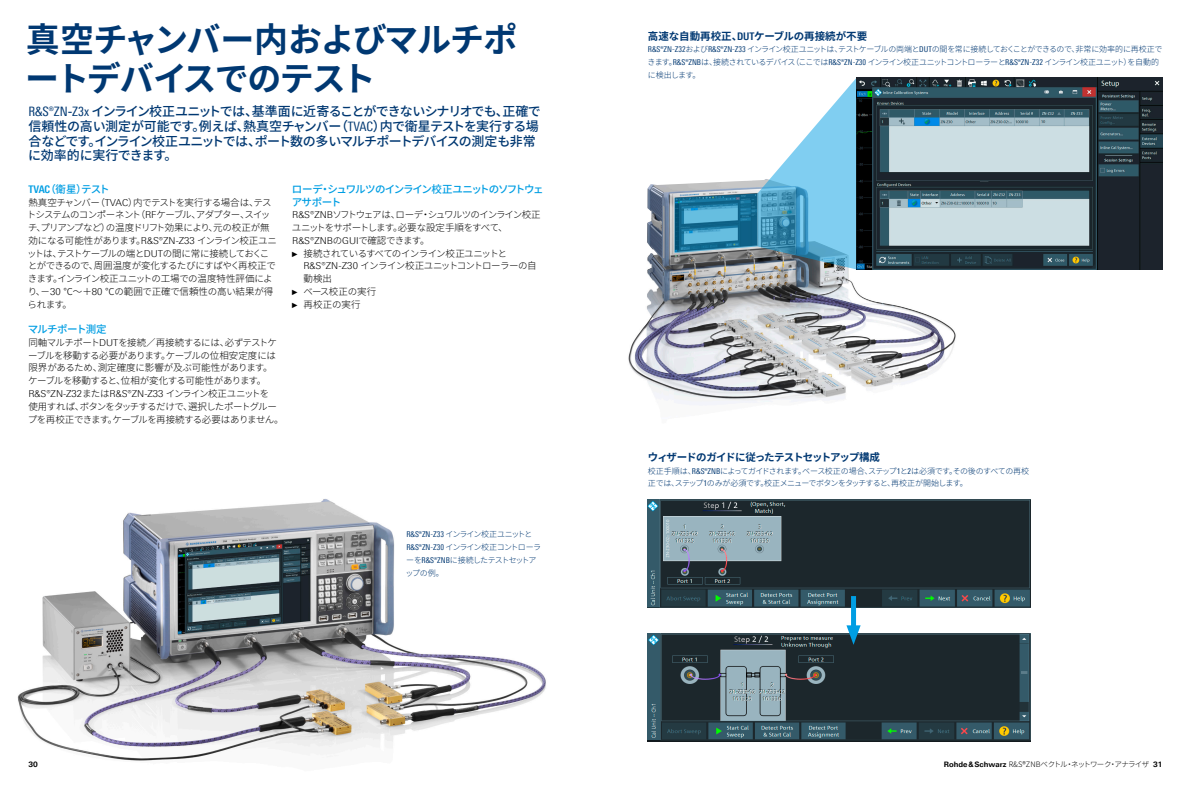
<style>
.page{position:relative;width:1191px;height:794px;background:#fff}
.page>*{position:absolute;margin:0;border:0;box-sizing:border-box;transform-origin:0 0}
.Seiten_Headline_34Pt{font:700 34px/38.3px "Source Han Sans JP";letter-spacing:-.04em;color:#003872}
.Teaser{font:500 13px/14.7px "Source Han Sans JP";letter-spacing:-.045em;color:#003872}
.Absatzfett_cyan{font:500 10.5px/12.8px "Source Han Sans JP";letter-spacing:-.09em;color:#009ee3}
.Grafik_Tabelle_Übers{font:700 10.5px "Source Han Sans JP";letter-spacing:-.085em;color:#003872}
.Grafik_Tabelle_Übers-2{font:700 10.5px "Source Han Sans JP";color:#003872}
.Absatzfett_cyan-2{font:500 10.5px "Source Han Sans JP";letter-spacing:-.05em;color:#009ee3}
.Haupttext_ohne_Absta{font:300 9.5px/12.8px "Source Han Sans JP";letter-spacing:-.055em;color:#000}
.Haupttext_ohne_Absta-2{font:300 9.5px/12.8px "Source Han Sans JP";letter-spacing:-.095em;color:#000}
.Bildunterschrift{font:300 8px/12.8px "Source Han Sans JP";letter-spacing:-.075em;color:#003872}
.Bildunterschrift-2{font:300 8px/12.8px "Source Han Sans JP";letter-spacing:-.1em;color:#003872}
.t1{font:300 7.5px "Source Han Sans JP";letter-spacing:-.085em;color:#000}
.t2{font:700 7.5px "Linotype Univers 630";color:#000}
.s1{font-family:"Linotype Univers 420 Cn";font-weight:400}
.s2{font-family:"Linotype Univers 620 Cn";font-weight:700}
.s3{font-family:"Linotype Univers 330"}
.s4{font-family:"Arial Narrow";font-weight:400;font-size:7.6px}
.s5{font-family:"Linotype Univers 620 Cn"}
.s6{font-family:"Linotype Univers 630";font-weight:700}
</style>
<div class="page">
<img style="left:656px;top:269px;width:313px;height:137px">
<img style="left:628px;top:184px;width:190px;height:214px">
<img style="left:17px;top:499px;width:529px;height:262px">
<svg style="left:674px;top:78px;width:182px;height:191px"></svg>
<img style="left:856px;top:78px;width:306px;height:191px">
<img style="left:648px;top:499px;width:382px;height:108px">
<img style="left:648px;top:633px;width:382px;height:108px">
<div style="left:851px;top:596px;width:5px;height:37px;background:#009ee3"></div>
<svg style="left:846px;top:625px;width:14px;height:20px"></svg>
<p class="Seiten_Headline_34Pt" style="left:25px;top:22px;width:494px">真空チャンバー内およびマルチポートデバイスでのテスト</p>
<p class="Teaser" style="left:28px;top:104px;width:514px"><span class="s1">R&amp;S®ZN</span>‑<span class="s1">Z3x</span> インライン校正ユニットでは、基準面に近寄ることができないシナリオでも、正確で信頼性の高い測定が可能です。例えば、熱真空チャンバー（<span class="s1">TVAC</span>）内で衛星テストを実行する場合などです。インライン校正ユニットでは、ポート数の多いマルチポートデバイスの測定も非常に効率的に実行できます。</p>
<p class="Absatzfett_cyan" style="left:28px;top:183px;width:83px"><span class="s2">TVAC</span>（衛星）テスト</p>
<p class="Haupttext_ohne_Absta" style="left:27px;top:196px;width:251px">熱真空チャンバー（<span class="s3">TVAC</span>）内でテストを実行する場合は、テストシステムのコンポーネント（<span class="s3">RF</span>ケーブル、アダプター、スイッチ、プリアンプなど）の温度ドリフト効果により、元の校正が無効になる可能性があります。<span class="s3">R&amp;S®ZN</span>‑<span class="s3">Z33</span> インライン校正ユニットは、テストケーブルの端と<span class="s3">DUT</span>の間に常に接続しておくことができるので、周囲温度が変化するたびにすばやく再校正できます。インライン校正ユニットの工場での温度特性評価により、－<span class="s3">30</span> ℃～＋<span class="s3">80</span> ℃の範囲で正確で信頼性の高い結果が得られます。</p>
<p class="Absatzfett_cyan-2" style="left:28px;top:323px;width:80px">マルチポート測定</p>
<p class="Haupttext_ohne_Absta" style="left:28px;top:336px;width:257px">同軸マルチポート<span class="s3">DUT</span>を接続／再接続するには、必ずテストケーブルを移動する必要があります。ケーブルの位相安定度には限界があるため、測定確度に影響が及ぶ可能性があります。ケーブルを移動すると、位相が変化する可能性があります。<span class="s3">R&amp;S®ZN</span>‑<span class="s3">Z32</span>または<span class="s3">R&amp;S®ZN</span>‑<span class="s3">Z33</span> インライン校正ユニットを<br>使用すれば、ボタンをタッチするだけで、選択したポートグループを再校正できます。ケーブルを再接続する必要はありません。</p>
<p class="Absatzfett_cyan" style="left:292px;top:183px;width:253px">ローデ・シュワルツのインライン校正ユニットのソフトウェアサポート</p>
<p class="Haupttext_ohne_Absta-2" style="left:292px;top:209px;width:250px"><span class="s3">R&amp;S®ZNB</span>ソフトウェアは、ローデ・シュワルツのインライン校正ユニットをサポートします。必要な設定手順をすべて、<br><span class="s3">R&amp;S®ZNB</span>の<span class="s3">GUI</span>で確認できます。</p>
<p class="Haupttext_ohne_Absta" style="left:303px;top:247px;width:235px;text-indent:-11px"><span class="s4">►</span> 接続されているすべてのインライン校正ユニットと<br><span class="s3">R&amp;S®ZN</span>‑<span class="s3">Z30</span> インライン校正ユニットコントローラーの自動検出</p>
<p class="Haupttext_ohne_Absta" style="left:292px;top:285px;width:86px"><span class="s4">►</span> ベース校正の実行</p>
<p class="Haupttext_ohne_Absta" style="left:292px;top:298px;width:70px"><span class="s4">►</span> 再校正の実行</p>
<p class="Bildunterschrift-2" style="left:405px;top:528px;width:137px"><span class="s1">R&amp;S®ZN</span>‑<span class="s1">Z33</span> インライン校正ユニットと<br><span class="s1">R&amp;S®ZN</span>‑<span class="s1">Z30</span> インライン校正コントローラーを<span class="s1">R&amp;S®ZNB</span>に接続したテストセットアップの例。</p>
<p class="Grafik_Tabelle_Übers-2" style="left:648px;top:30px;width:221px">高速な自動再校正、<span class="s5">DUT</span>ケーブルの再接続が不要</p>
<p class="Bildunterschrift" style="left:647px;top:43px;width:516px"><span class="s1">R&amp;S®ZN</span>‑<span class="s1">Z32</span>および<span class="s1">R&amp;S®ZN</span>‑<span class="s1">Z33</span> インライン校正ユニットは、テストケーブルの両端と<span class="s1">DUT</span>の間を常に接続しておくことができるので、非常に効率的に再校正できます。<span class="s1">R&amp;S®ZNB</span>は、接続されているデバイス（ここでは<span class="s1">R&amp;S®ZN</span>‑<span class="s1">Z30</span> インライン校正ユニットコントローラーと<span class="s1">R&amp;S®ZN</span>‑<span class="s1">Z32</span> インライン校正ユニット）を自動的に検出します。</p>
<p class="Grafik_Tabelle_Übers" style="left:648px;top:451px;width:234px">ウィザードのガイドに従ったテストセットアップ構成</p>
<p class="Bildunterschrift" style="left:648px;top:464px;width:383px">校正手順は、<span class="s1">R&amp;S®ZNB</span>によってガイドされます。ベース校正の場合、ステップ<span class="s1">1</span>と<span class="s1">2</span>は必須です。その後のすべての再校正では、ステップ<span class="s1">1</span>のみが必須です。校正メニューでボタンをタッチすると、再校正が開始します。</p>
<p class="t2" style="left:28px;top:760px;width:11px">30</p>
<p class="t1" style="left:943px;top:760px;width:220px"><span class="s6">Rohde&amp;Schwarz</span> R&amp;S®ZNBベクトル・ネットワーク・アナライザ <span class="s6">31</span></p>
</div>
